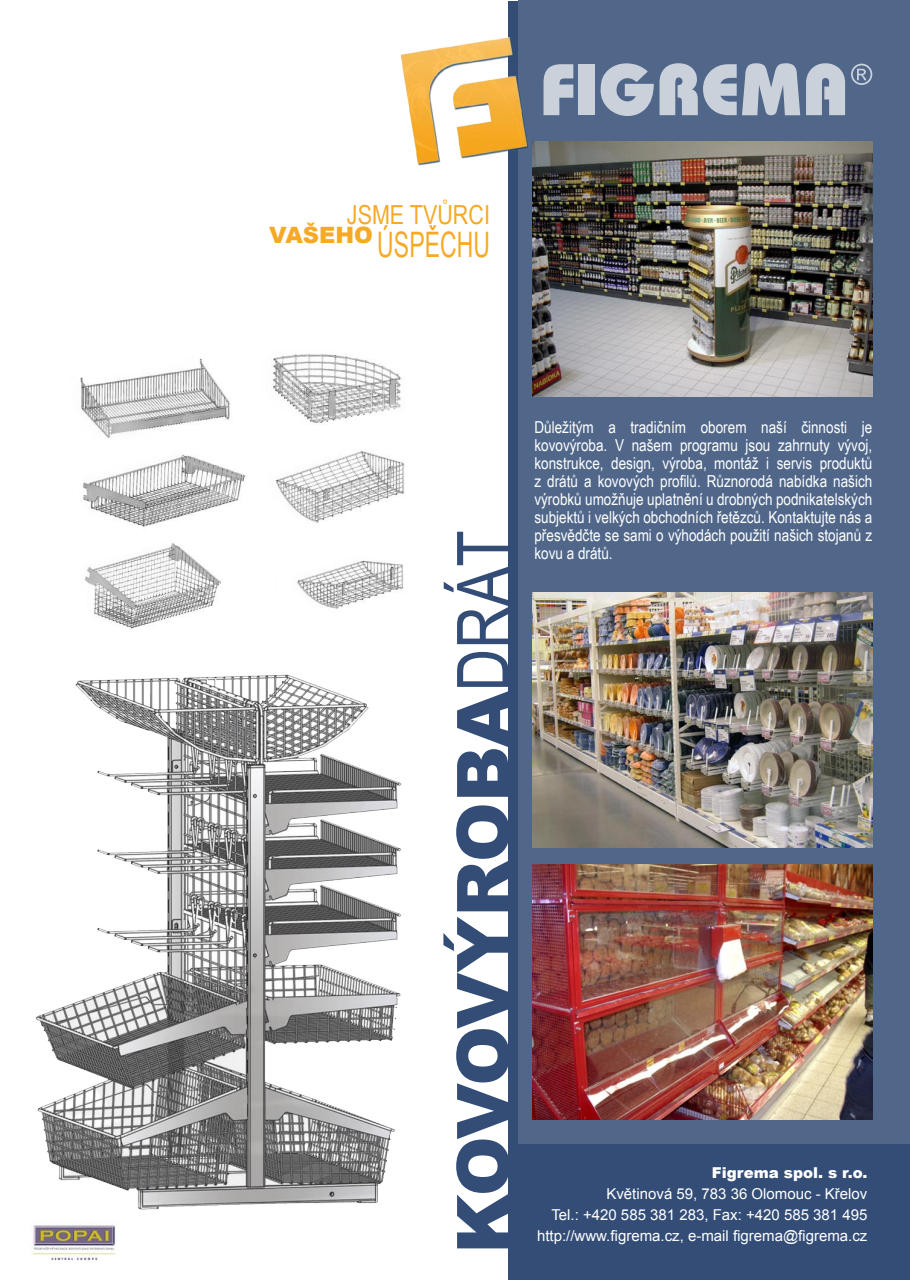
<style>
.page{position:relative;width:910px;height:1280px;background:#fff}
.page>*{position:absolute;margin:0;border:0;box-sizing:border-box;transform-origin:0 0}
.t1{font:900 72px "Arial";letter-spacing:-.02em;color:#334d76}
.t2{font:35.1px "Arial Narrow";color:#f6a924;scale:.8 1}
.t3{font:26.25px "Arial Narrow";color:#f6a924}
.t4{font:16.5px/18px "Arial Narrow";color:#fff;text-align:justify}
.t5{font:15px "Arial";color:#fff}
.t6{font:900 15px "Arial";color:#fff}
.s1{font-family:"Arial Narrow";font-weight:400}
</style>
<div class="page">
<img style="left:35px;top:674px;width:366px;height:536px">
<div style="left:508px;top:2px;width:402px;height:1278px;background:#334d76"></div>
<div style="left:519px;top:1px;width:391px;height:1143px;background:#50678a"></div>
<svg style="left:543px;top:64px;width:30px;height:51px"></svg>
<div style="left:579px;top:64px;width:16px;height:51px;background:#cad1db"></div>
<svg style="left:601px;top:63px;width:199px;height:53px"></svg>
<svg style="left:806px;top:63px;width:39px;height:52px"></svg>
<svg style="left:851px;top:64px;width:21px;height:21px"></svg>
<img style="left:400px;top:26px;width:142px;height:152px">
<img style="left:80px;top:354px;width:325px;height:275px">
<img style="left:32px;top:1220px;width:84px;height:41px">
<img style="left:532px;top:142px;width:340px;height:255px">
<img style="left:532px;top:592px;width:340px;height:256px">
<img style="left:532px;top:865px;width:340px;height:255px">
<p class="t3" style="left:347px;top:195px;width:145px">JSME TVŮRCI</p>
<p class="t2" style="left:269px;top:219px;width:278px"><sup>VAŠEHO</sup> ÚSPĚCHU</p>
<p class="t1" style="left:431px;top:1254px;width:725px;rotate:-90deg">KOVOVÝROBA<span class="s1">DRÁT</span></p>
<p class="t4" style="left:534px;top:418px;width:339px">Důležitým a tradičním oborem naší činnosti je kovovýroba. V našem programu jsou zahrnuty vývoj, konstrukce, design, výroba, montáž i servis produktů z drátů a kovových profilů. Různorodá nabídka našich výrobků umožňuje uplatnění u drobných podnikatelských subjektů i velkých obchodních řetězců. Kontaktujte nás a přesvědčte se sami o výhodách použití našich stojanů z kovu a drátů.</p>
<p class="t6" style="left:712px;top:1162px;width:157px">Figrema spol. s r.o.</p>
<p class="t5" style="left:606px;top:1184px;width:262px">Květinová 59, 783 36 Olomouc - Křelov</p>
<p class="t5" style="left:551px;top:1205px;width:318px">Tel.: +420 585 381 283, Fax: +420 585 381 495</p>
<p class="t5" style="left:537px;top:1226px;width:332px">http://www.figrema.cz, e-mail figrema@figrema.cz</p>
</div>
